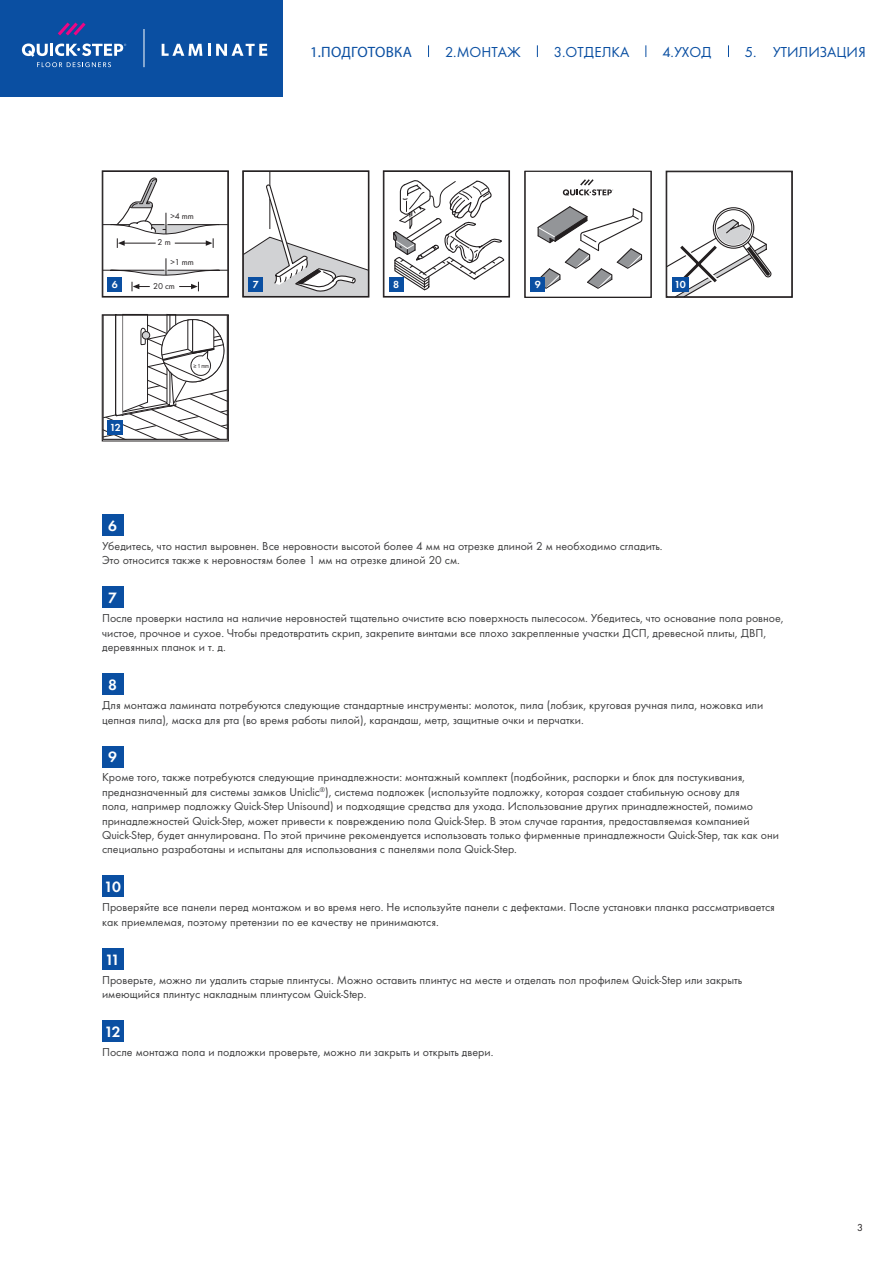
<style>
.page{position:relative;width:893px;height:1263px;background:#fff}
.page>*{position:absolute;margin:0;border:0;box-sizing:border-box;transform-origin:0 0}
.t1{font:600 15.6px "Futura PT";color:#fff}
.t2{font:15px "Futura Boo";color:#0a4fa2}
.t3{font:15px "Myriad Pro";letter-spacing:.02em;color:#0a4fa2}
.t4{font:12px/14.4px "Futura Boo";color:#3e3e3f}
.t5{font:600 10.65px "Futura PT";color:#fff}
.t6{font:10.5px "Futura PT";color:#231f20}
.t7{font:8.85px "Futura PT";color:#231f20}
.t8{font:5.55px "Arial Narrow";color:#231f20}
</style>
<div class="page">
<div style="left:0;top:0;width:283px;height:97px;background:#0a4fa2"></div>
<svg style="left:162px;top:44px;width:40px;height:12px"></svg>
<svg style="left:208px;top:44px;width:2px;height:12px"></svg>
<svg style="left:216px;top:44px;width:51px;height:12px"></svg>
<hr style="left:144px;top:29px;width:1px;height:38px;background:#fff">
<svg style="left:58px;top:23px;width:28px;height:13px"></svg>
<svg style="left:22px;top:43px;width:104px;height:24px"></svg>
<svg style="left:103px;top:314px;width:125px;height:125px"></svg>
<div style="left:102px;top:315px;width:127px;height:126px;border:1px solid #231f20"></div>
<svg style="left:537px;top:206px;width:106px;height:83px"></svg>
<svg style="left:563px;top:179px;width:50px;height:17px"></svg>
<div style="left:525px;top:171px;width:126px;height:127px;border:1px solid #231f20"></div>
<svg style="left:393px;top:180px;width:112px;height:111px"></svg>
<div style="left:383px;top:171px;width:127px;height:126px;border:1px solid #231f20"></div>
<div style="left:713px;top:207px;width:41px;height:42px;border:1px solid #231f20;border-radius:50%"></div>
<div style="left:715px;top:209px;width:37px;height:38px;border:1px solid #231f20;border-radius:50%"></div>
<svg style="left:668px;top:220px;width:104px;height:76px"></svg>
<div style="left:666px;top:171px;width:126px;height:127px;border:1px solid #231f20"></div>
<svg style="left:245px;top:173px;width:122px;height:122px"></svg>
<div style="left:243px;top:171px;width:126px;height:126px;border:1px solid #231f20"></div>
<svg style="left:132px;top:282px;width:18px;height:9px"></svg>
<svg style="left:179px;top:282px;width:20px;height:9px"></svg>
<svg style="left:104px;top:177px;width:123px;height:99px"></svg>
<div style="left:102px;top:171px;width:127px;height:126px;border:1px solid #231f20"></div>
<div style="left:108px;top:277px;width:14px;height:14px;background:#0a4fa2"></div>
<div style="left:108px;top:420px;width:15px;height:14px;background:#0a4fa2"></div>
<div style="left:249px;top:277px;width:14px;height:14px;background:#0a4fa2"></div>
<div style="left:389px;top:277px;width:14px;height:14px;background:#0a4fa2"></div>
<div style="left:531px;top:277px;width:14px;height:14px;background:#0a4fa2"></div>
<div style="left:672px;top:277px;width:16px;height:14px;background:#0a4fa2"></div>
<svg style="left:428px;top:45px;width:1px;height:12px"></svg>
<svg style="left:537px;top:45px;width:1px;height:12px"></svg>
<svg style="left:646px;top:45px;width:1px;height:12px"></svg>
<svg style="left:728px;top:45px;width:1px;height:12px"></svg>
<div style="left:102px;top:515px;width:21px;height:21px;background:#0a4fa2"></div>
<div style="left:102px;top:587px;width:21px;height:21px;background:#0a4fa2"></div>
<div style="left:102px;top:674px;width:21px;height:21px;background:#0a4fa2"></div>
<div style="left:102px;top:746px;width:21px;height:21px;background:#0a4fa2"></div>
<div style="left:102px;top:876px;width:21px;height:21px;background:#0a4fa2"></div>
<div style="left:102px;top:948px;width:21px;height:21px;background:#0a4fa2"></div>
<div style="left:102px;top:1020px;width:21px;height:21px;background:#0a4fa2"></div>
<p class="t3" style="left:310px;top:43px;width:103px">1.ПОДГОТОВКА</p>
<p class="t2" style="left:445px;top:43px;width:77px">2.МОНТАЖ</p>
<p class="t2" style="left:554px;top:43px;width:77px">3.ОТДЕЛКА</p>
<p class="t2" style="left:662px;top:43px;width:51px">4.УХОД</p>
<p class="t2" style="left:745px;top:43px;width:122px">5. УТИЛИЗАЦИЯ</p>
<p class="t7" style="left:170px;top:211px;width:25px">&gt;4 mm</p>
<p class="t7" style="left:158px;top:237px;width:15px">2 m</p>
<p class="t7" style="left:170px;top:257px;width:25px">&gt;1 mm</p>
<p class="t5" style="left:112px;top:278px;width:8px">6</p>
<p class="t7" style="left:153px;top:280px;width:23px">20 cm</p>
<p class="t5" style="left:110px;top:421px;width:12px">12</p>
<p class="t8" style="left:193px;top:362px;width:17px">≥ 1 mm</p>
<p class="t5" style="left:253px;top:278px;width:8px">7</p>
<p class="t5" style="left:393px;top:278px;width:8px">8</p>
<p class="t5" style="left:535px;top:278px;width:8px">9</p>
<p class="t5" style="left:674px;top:278px;width:13px">10</p>
<h1 class="t1" style="left:108px;top:516px;width:10px">6</h1>
<p class="t4" style="left:102px;top:539px;width:562px">Убедитесь, что настил выровнен. Все неровности высотой более 4 мм на отрезке длиной 2 м необходимо сгладить.<br>Это относится также к неровностям более 1 мм на отрезке длиной 20 см.</p>
<h1 class="t1" style="left:108px;top:588px;width:10px">7</h1>
<p class="t4" style="left:102px;top:611px;width:683px">После проверки настила на наличие неровностей тщательно очистите всю поверхность пылесосом. Убедитесь, что основание пола ровное, чистое, прочное и сухое. Чтобы предотвратить скрип, закрепите винтами все плохо закрепленные участки ДСП, древесной плиты, ДВП, деревянных планок и т. д.</p>
<h1 class="t1" style="left:108px;top:675px;width:10px">8</h1>
<p class="t4" style="left:102px;top:698px;width:663px">Для монтажа ламината потребуются следующие стандартные инструменты: молоток, пила (лобзик, круговая ручная пила, ножовка или цепная пила), маска для рта (во время работы пилой), карандаш, метр, защитные очки и перчатки.</p>
<h1 class="t1" style="left:108px;top:747px;width:10px">9</h1>
<p class="t4" style="left:102px;top:770px;width:678px">Кроме того, также потребуются следующие принадлежности: монтажный комплект (подбойник, распорки и блок для постукивания, предназначенный для системы замков Uniclic<sup>®</sup>), система подложек (используйте подложку, которая создает стабильную основу для<br>пола, например подложку Quick-Step Unisound) и подходящие средства для ухода. Использование других принадлежностей, помимо принадлежностей Quick-Step, может привести к повреждению пола Quick-Step. В этом случае гарантия, предоставляемая компанией Quick-Step, будет аннулирована. По этой причине рекомендуется использовать только фирменные принадлежности Quick-Step, так как они специально разработаны и испытаны для использования с панелями пола Quick-Step.</p>
<h1 class="t1" style="left:104px;top:877px;width:18px">10</h1>
<p class="t4" style="left:102px;top:900px;width:674px">Проверяйте все панели перед монтажом и во время него. Не используйте панели с дефектами. После установки планка рассматривается как приемлемая, поэтому претензии по ее качеству не принимаются.</p>
<h1 class="t1" style="left:105px;top:950px;width:16px">11</h1>
<p class="t4" style="left:102px;top:972px;width:642px">Проверьте, можно ли удалить старые плинтусы. Можно оставить плинтус на месте и отделать пол профилем Quick-Step или закрыть имеющийся плинтус накладным плинтусом Quick-Step.</p>
<h1 class="t1" style="left:105px;top:1022px;width:17px">12</h1>
<p class="t4" style="left:102px;top:1045px;width:393px">После монтажа пола и подложки проверьте, можно ли закрыть и открыть двери.</p>
<p class="t6" style="left:857px;top:1221px;width:7px">3</p>
</div>
